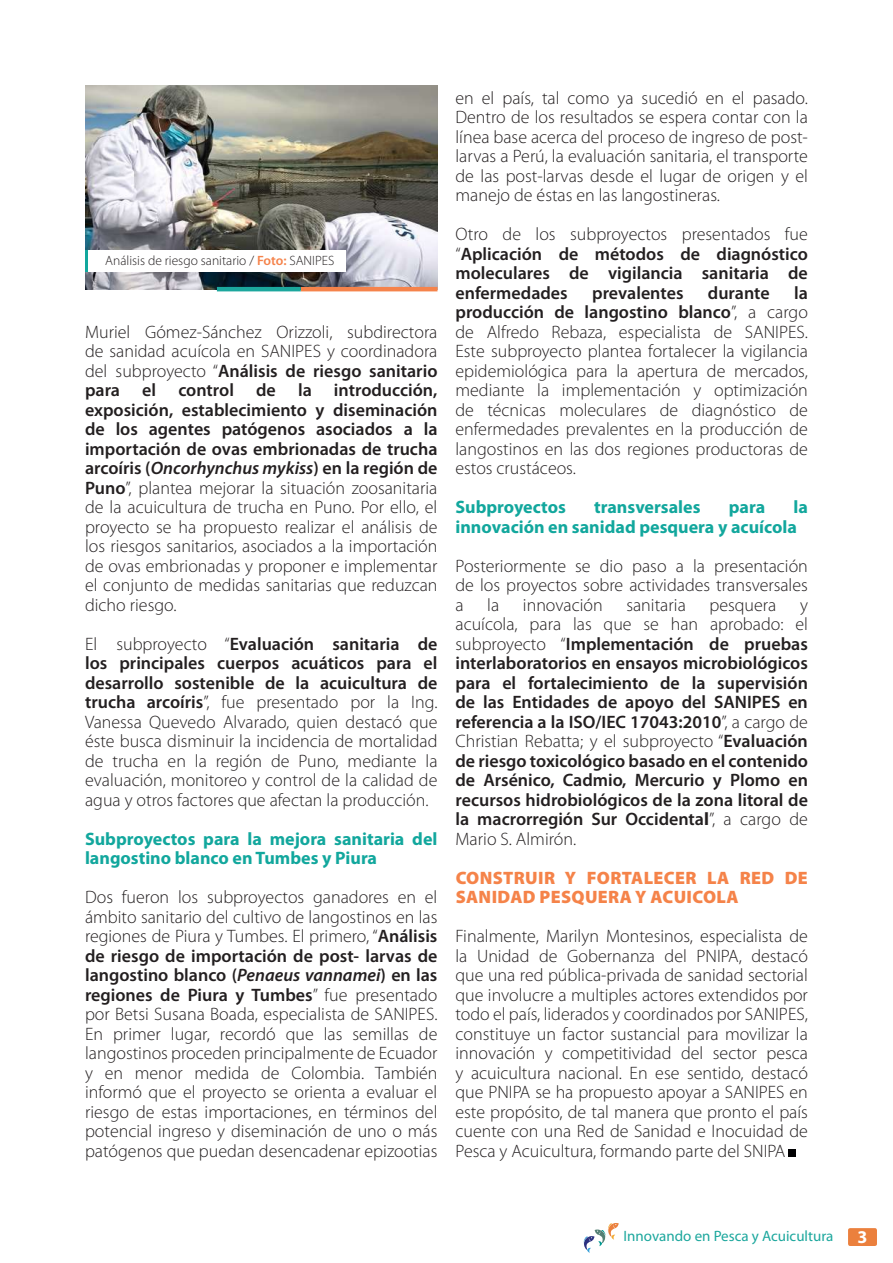
<style>
.page{position:relative;width:893px;height:1263px;background:#fff}
.page>*{position:absolute;margin:0;border:0;box-sizing:border-box;transform-origin:0 0}
.t1{font:300 18px/19.5px "Myriad Pro";color:#231f20;text-align:justify}
.t2{font:600 18px/19.5px "Myriad Pro";color:#231f20;text-align:justify}
.t3{font:700 18px/19.5px "Myriad Pro";color:#12a79d}
.t4{font:900 18px/19.5px "Myriad Pro";letter-spacing:.02em;color:#f58349}
.t5{font:700 18px "Myriad Pro";color:#fff}
.t6{font:15px "Myriad Pro";color:#1ca79d}
.t7{font:300 13.5px "Myriad Pro";color:#231f20}
.s1{font-weight:600;color:#f5834b}
.s2{font-weight:600}
.s3{font-weight:600;font-style:italic}
.s4{font-weight:300}
.s5{font-weight:700}
</style>
<div class="page">
<svg style="left:583px;top:1223px;width:36px;height:30px"></svg>
<div style="left:789px;top:1149px;width:7px;height:8px;background:#000001"></div>
<div style="left:848px;top:1228px;width:29px;height:18px;background:#eb803d;border-radius:2px"></div>
<img style="left:85px;top:85px;width:352px;height:204px">
<div style="left:78px;top:250px;width:268px;height:21px;background:#fff"></div>
<hr style="left:85px;top:250px;width:3px;height:21px;background:#12a79d">
<hr style="left:301px;top:287px;width:136px;height:4px;background:#f5834b">
<hr style="left:217px;top:287px;width:84px;height:4px;background:#1ca79d">
<p class="t7" style="left:105px;top:252px;width:231px">Análisis de riesgo sanitario / <span class="s1">Foto:</span> SANIPES</p>
<p class="t1" style="left:85px;top:322px;width:354px">Muriel Gómez-Sánchez Orizzoli, subdirectora de sanidad acuícola en SANIPES y coordinadora del subproyecto “<span class="s2">Análisis de riesgo sanitario para el control de la introducción, exposición, establecimiento y diseminación de los agentes patógenos asociados a la importación de ovas embrionadas de trucha arcoíris (</span><span class="s3">Oncorhynchus mykiss</span><span class="s2">) en la región de Puno</span>”, plantea mejorar la situación zoosanitaria de la acuicultura de trucha en Puno. Por ello, el proyecto se ha propuesto realizar el análisis de los riesgos sanitarios, asociados a la importación de ovas embrionadas y proponer e implementar el conjunto de medidas sanitarias que reduzcan dicho riesgo.</p>
<p class="t1" style="left:85px;top:634px;width:354px">El subproyecto “<span class="s2">Evaluación sanitaria de los principales cuerpos acuáticos para el desarrollo sostenible de la acuicultura de trucha arcoíris</span>”, fue presentado por la Ing.<br>Vanessa Quevedo Alvarado, quien destacó que éste busca disminuir la incidencia de mortalidad de trucha en la región de Puno, mediante la evaluación, monitoreo y control de la calidad de agua y otros factores que afectan la producción.</p>
<p class="t3" style="left:85px;top:828px;width:354px">Subproyectos para la mejora sanitaria del langostino blanco en Tumbes y Piura</p>
<p class="t1" style="left:85px;top:887px;width:354px">Dos fueron los subproyectos ganadores en el ámbito sanitario del cultivo de langostinos en las regiones de Piura y Tumbes. El primero, “<span class="s2">Análisis de riesgo de importación de post- larvas de langostino blanco (</span><span class="s3">Penaeus vannamei</span><span class="s2">) en las regiones de Piura y Tumbes</span>” fue presentado por Betsi Susana Boada, especialista de SANIPES.<br>En primer lugar, recordó que las semillas de langostinos proceden principalmente de Ecuador y en menor medida de Colombia. También informó que el proyecto se orienta a evaluar el riesgo de estas importaciones, en términos del potencial ingreso y diseminación de uno o más patógenos que puedan desencadenar epizootias</p>
<p class="t1" style="left:455px;top:88px;width:354px">en el país, tal como ya sucedió en el pasado.<br>Dentro de los resultados se espera contar con la línea base acerca del proceso de ingreso de post&shy;larvas a Perú, la evaluación sanitaria, el transporte de las post-larvas desde el lugar de origen y el manejo de éstas en las langostineras.</p>
<p class="t2" style="left:455px;top:224px;width:354px"><span class="s4">Otro de los subproyectos presentados fue “</span>Aplicación de métodos de diagnóstico moleculares de vigilancia sanitaria de enfermedades</p>
<p class="t1" style="left:455px;top:283px;width:354px;text-indent:339px"><span class="s2">la producción de langostino blanco</span>”, a cargo de Alfredo Rebaza, especialista de SANIPES.<br>Este subproyecto plantea fortalecer la vigilancia epidemiológica para la apertura de mercados, mediante la implementación y optimización de técnicas moleculares de diagnóstico de enfermedades prevalentes en la producción de langostinos en las dos regiones productoras de estos crustáceos.</p>
<p class="t3" style="left:455px;top:497px;width:112px">Subproyectos</p>
<p class="t3" style="left:594px;top:497px;width:108px">transversales</p>
<p class="t3" style="left:729px;top:497px;width:38px">para</p>
<p class="t2" style="left:592px;top:282px;width:93px">prevalentes</p>
<p class="t2" style="left:708px;top:282px;width:63px">durante</p>
<p class="t3" style="left:455px;top:497px;width:354px;text-indent:338px">la innovación en sanidad pesquera y acuícola</p>
<p class="t1" style="left:455px;top:556px;width:354px">Posteriormente se dio paso a la presentación de los proyectos sobre actividades transversales a</p>
<p class="t1" style="left:487px;top:595px;width:13px">la</p>
<p class="t1" style="left:523px;top:595px;width:81px">innovación</p>
<p class="t1" style="left:626px;top:595px;width:61px">sanitaria</p>
<p class="t1" style="left:709px;top:595px;width:68px">pesquera</p>
<p class="t2" style="left:455px;top:594px;width:354px;text-indent:345px"><span class="s4">y acuícola, para las que se han aprobado: el subproyecto “</span>Implementación de pruebas interlaboratorios en ensayos microbiológicos para el fortalecimiento de la supervisión de las Entidades de apoyo del SANIPES en referencia a la ISO/IEC 17043:2010<span class="s4">”, a cargo de Christian Rebatta; y el subproyecto “</span>Evaluación de riesgo toxicológico basado en el contenido de Arsénico, Cadmio, Mercurio y Plomo en recursos hidrobiológicos de la zona litoral de la macrorregión Sur Occidenta<span class="s5">l</span><span class="s4">”, a cargo de Mario S. Almirón.</span></p>
<p class="t4" style="left:456px;top:867px;width:354px">CONSTRUIR Y FORTALECER LA RED DE<br>SANIDAD PESQUERA Y ACUICOLA</p>
<p class="t1" style="left:455px;top:926px;width:354px">Finalmente, Marilyn Montesinos, especialista de la Unidad de Gobernanza del PNIPA, destacó que una red pública-privada de sanidad sectorial que involucre a multiples actores extendidos por todo el país, liderados y coordinados por SANIPES, constituye un factor sustancial para movilizar la innovación y competitividad del sector pesca y acuicultura nacional. En ese sentido, destacó que PNIPA se ha propuesto apoyar a SANIPES en este propósito, de tal manera que pronto el país cuente con una Red de Sanidad e Inocuidad de Pesca y Acuicultura, formando parte del SNIPA</p>
<p class="t6" style="left:624px;top:1226px;width:211px">Innovando en Pesca y Acuicultura</p>
<p class="t5" style="left:857px;top:1225px;width:11px">3</p>
</div>
